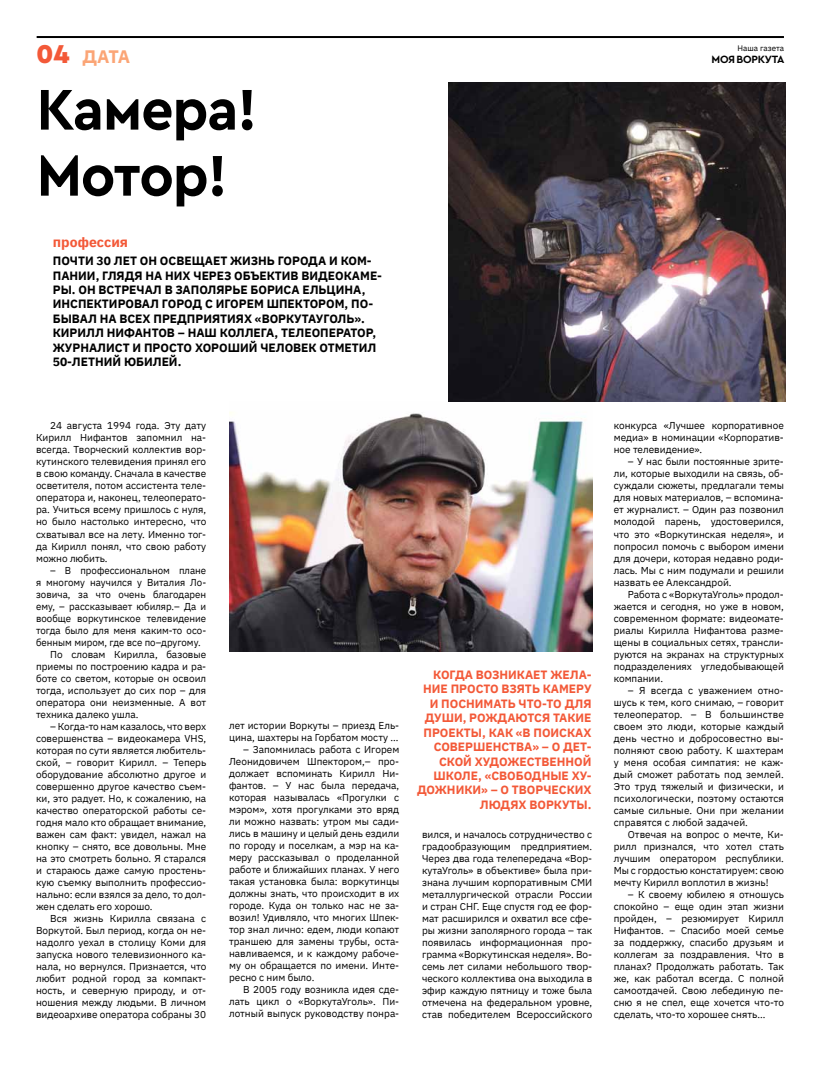
<style>
.page{position:relative;width:820px;height:1078px;background:#fff}
.page>*{position:absolute;margin:0;border:0;box-sizing:border-box;transform-origin:0 0}
.t1{font:700 60px/66px "Cera Pro";letter-spacing:-.025em;color:#000;scale:.95 1}
.t2{font:900 27px "Cera Pro";color:#f35938}
.t3{font:700 18px "IBM Plex Sans";color:#fba576}
.t4{font:700 14px "IBM Plex Sans";color:#f35938}
.t5{font:700 12px/14.4px "IBM Plex Sans";color:#000}
.t6{font:700 12px "IBM Plex Sans";color:#f35938}
.t7{font:700 11px "Cera Pro";letter-spacing:-.02em;color:#000}
.t8{font:10px/12px "IBM Plex Sans";color:#000;text-align:justify}
.t9{font:8px "IBM Plex Sans";color:#000}
</style>
<div class="page">
<hr style="left:37px;top:36px;width:746px;height:2px;background:#000">
<img style="left:229px;top:401px;width:363px;height:250px">
<img style="left:448px;top:82px;width:337px;height:319px">
<h2 class="t2" style="left:36px;top:36px;width:35px">04</h2>
<p class="t7" style="left:711px;top:52px;width:33px">МОЯВОР</p>
<p class="t7" style="left:757px;top:52px;width:22px">КУТА</p>
<p class="t9" style="left:737px;top:42px;width:48px">Наша газета</p>
<h3 class="t3" style="left:82px;top:42px;width:27px">дата</h3>
<h1 class="t1" style="left:37px;top:74px;width:233px">Камера!<br>Мотор!</h1>
<h3 class="t4" style="left:53px;top:231px;width:77px">профессия</h3>
<p class="t5" style="left:53px;top:253px;width:320px">Почти 30 лет он освещает жизнь города и ком&shy;пан</p>
<p class="t5" style="left:53px;top:267px;width:331px;text-indent:25px">ии, глядя на них через объектив видеокаме&shy;ры. Он встречал в Зап</p>
<p class="t5" style="left:53px;top:281px;width:322px;text-indent:146px">олярье Бориса Ельцина, инспектировал город с Игорем Шп ектором, по&shy;бывал на всех предприятиях «Воркута</p>
<p class="t5" style="left:316px;top:310px;width:50px">Уголь».</p>
<p class="t5" style="left:53px;top:325px;width:91px">Кирилл Нифант</p>
<p class="t5" style="left:53px;top:325px;width:325px;text-align:justify;text-indent:105px">ов – наш коллега, телеоператор, журналист и просто хороший человек отметил 50-летний юбилей.</p>
<p class="t8" style="left:36px;top:419px;width:172px;text-indent:14px">24 августа 1994 года. Эту дату Кирилл Нифантов запомнил на&shy;всегда. Творческий коллектив вор&shy;кутинского телевидения принял его в свою команду. Сначала в качестве осветителя, потом ассистента теле&shy;оператора и, наконец, телеоперато&shy;ра. Учиться всему пришлось с нуля, но было настолько интересно, что схватывал все на лету. Именно тог&shy;да Кирилл понял, что свою работу можно любить.</p>
<p class="t8" style="left:50px;top:563px;width:157px">– В профессиональном плане</p>
<p class="t8" style="left:36px;top:575px;width:172px">я многому научился у Виталия Ло-</p>
<p class="t8" style="left:36px;top:587px;width:172px">зовича, за что очень благодарен</p>
<p class="t8" style="left:36px;top:599px;width:172px">ему, – рассказывает юбиляр.– Да и</p>
<p class="t8" style="left:36px;top:611px;width:172px">вообще воркутинское телевидение</p>
<p class="t8" style="left:36px;top:623px;width:172px">тогда было для меня каким-то осо-</p>
<p class="t8" style="left:36px;top:635px;width:166px">бенным миром, где все по–другому.</p>
<p class="t8" style="left:50px;top:647px;width:157px">По словам Кирилла, базовые</p>
<p class="t8" style="left:36px;top:659px;width:172px">приемы по построению кадра и ра-</p>
<p class="t8" style="left:36px;top:671px;width:172px">боте со светом, которые он освоил</p>
<p class="t8" style="left:36px;top:683px;width:172px">тогда, использует до сих пор – для</p>
<p class="t8" style="left:36px;top:695px;width:172px">оператора они неизменные. А вот</p>
<p class="t8" style="left:36px;top:707px;width:104px">техника далеко ушла.</p>
<p class="t8" style="left:36px;top:719px;width:172px;text-indent:14px">– Когда-то нам казалось, что верх совершенства – видеокамера VHS, которая по сути является любитель&shy;ской, – говорит Кирилл. – Теперь оборудование абсолютно другое и совершенно другое качество съем&shy;ки, это радует. Но, к сожалению, на качество операторской работы се&shy;годня мало кто обращает внимание, важен сам факт: увидел, нажал на кнопку – снято, все довольны. Мне на это смотреть больно. Я старался и стараюсь даже самую простень&shy;кую съемку выполнить профессио&shy;нально: если взялся за дело, то дол&shy;жен сделать его хорошо.</p>
<p class="t8" style="left:36px;top:911px;width:172px;text-indent:14px">Вся жизнь Кирилла связана с Воркутой. Был период, когда он не&shy;надолго уехал в столицу Коми для запуска нового телевизионного ка&shy;нала, но вернулся. Признается, что любит родной город за компакт&shy;ность, и северную природу, и от&shy;ношения между людьми. В личном видеоархиве оператора собраны 30</p>
<p class="t8" style="left:229px;top:718px;width:172px">лет истории Воркуты – приезд Ель&shy;цина, шахтеры на Горбатом мосту …</p>
<p class="t8" style="left:229px;top:742px;width:172px;text-indent:14px">– Запомнилась работа с Игорем Леонидовичем Шпектором,– про&shy;должает вспоминать Кирилл Ни&shy;фантов. – У нас была передача, которая называлась «Прогулки с мэром», хотя прогулками это вряд ли можно назвать: утром мы сади&shy;лись в машину и целый день ездили по городу и поселкам, а мэр на ка&shy;меру рассказывал о проделанной работе и ближайших планах. У него такая установка была: воркутинцы должны знать, что происходит в их городе. Куда он только нас не за&shy;возил! Удивляло, что многих Шпек&shy;тор знал лично: едем, люди копают траншею для замены трубы, оста&shy;навливаемся, и к каждому рабоче&shy;му он обращается по имени. Инте&shy;ресно с ним было.</p>
<p class="t8" style="left:229px;top:982px;width:172px;text-indent:14px">В 2005 году возникла идея сде&shy;лать цикл о «ВоркутаУголь». Пи&shy;лотный выпуск руководству понра-</p>
<p class="t6" style="left:433px;top:665px;width:160px">когда возникает жела-</p>
<p class="t6" style="left:423px;top:679px;width:169px">ние просто взять камеру</p>
<p class="t6" style="left:429px;top:694px;width:163px">и поснимать что-то для</p>
<p class="t6" style="left:424px;top:708px;width:93px">души, рождают</p>
<p class="t6" style="left:534px;top:708px;width:28px">ся так</p>
<p class="t6" style="left:575px;top:708px;width:17px">ие</p>
<p class="t6" style="left:423px;top:722px;width:74px">проекты, как</p>
<p class="t6" style="left:515px;top:722px;width:77px">«В поисках</p>
<p class="t6" style="left:433px;top:737px;width:159px">совершенства» – о Дет-</p>
<p class="t6" style="left:439px;top:751px;width:154px">ской художественной</p>
<p class="t6" style="left:433px;top:766px;width:159px">школе, «Свободные ху-</p>
<p class="t6" style="left:417px;top:780px;width:176px">дожники» – о творческих</p>
<p class="t6" style="left:479px;top:794px;width:83px">людях Воркут</p>
<p class="t6" style="left:576px;top:794px;width:16px">ы.</p>
<p class="t8" style="left:422px;top:827px;width:172px">вился, и началось сотрудничество с градообразующим предприятием.<br>Через два года телепередача «Вор&shy;кутаУголь» в объективе» была при&shy;знана лучшим корпоративным СМИ металлургической отрасли России и стран СНГ. Еще спустя год ее фор&shy;мат расширился и охватил все сфе&shy;ры жизни заполярного города – так появилась информационная про&shy;грамма «Воркутинская неделя». Во&shy;семь лет силами небольшого твор&shy;ческого коллектива она выходила в эфир каждую пятницу и тоже была отмечена на федеральном уровне, став победителем Всероссийского</p>
<p class="t8" style="left:613px;top:419px;width:172px">конкурса «Лучшее корпоративное медиа» в номинации «Корпоратив&shy;ное телевидение».</p>
<p class="t8" style="left:613px;top:455px;width:172px;text-indent:14px">– У нас были постоянные зрите&shy;ли, которые выходили на связь, об&shy;суждали сюжеты, предлагали темы для новых материалов, – вспомина&shy;ет журналист. – Один раз позвонил молодой парень, удостоверился, что это «Воркутинская неделя», и попросил помочь с выбором имени для дочери, которая недавно роди&shy;лась. Мы с ним подумали и решили назвать ее Александрой.</p>
<p class="t8" style="left:613px;top:587px;width:172px;text-indent:14px">Работа с «ВоркутаУголь» продол&shy;жается и сегодня, но уже в новом, современном формате: видеомате&shy;риалы Кирилла Нифантова разме&shy;щены в социальных сетях, трансли&shy;руются на экранах на структурных подразделениях угледобывающей компании.</p>
<p class="t8" style="left:613px;top:683px;width:172px;text-indent:14px">– Я всегда с уважением отно&shy;шусь к тем, кого снимаю, – говорит телеоператор. – В большинстве своем это люди, которые каждый день честно и добросовестно вы&shy;полняют свою работу. К шахтерам у меня особая симпатия: не каж&shy;дый сможет работать под землей.<br>Это труд тяжелый и физически, и психологически, поэтому остаются самые сильные. Они при желании справятся с любой задачей.</p>
<p class="t8" style="left:613px;top:827px;width:172px;text-indent:14px">Отвечая на вопрос о мечте, Ки&shy;рилл признался, что хотел стать лучшим оператором республики.<br>Мы с гордостью констатируем: свою мечту Кирилл воплотил в жизнь!</p>
<p class="t8" style="left:613px;top:887px;width:172px;text-indent:14px">– К своему юбилею я отношусь спокойно – еще один этап жизни пройден, – резюмирует Кирилл Нифантов. – Спасибо моей семье за поддержку, спасибо друзьям и коллегам за поздравления. Что в планах? Продолжать работать. Так же, как работал всегда. С полной самоотдачей. Свою лебединую пе&shy;сню я не спел, еще хочется что-то сделать, что-то хорошее снять…</p>
</div>
